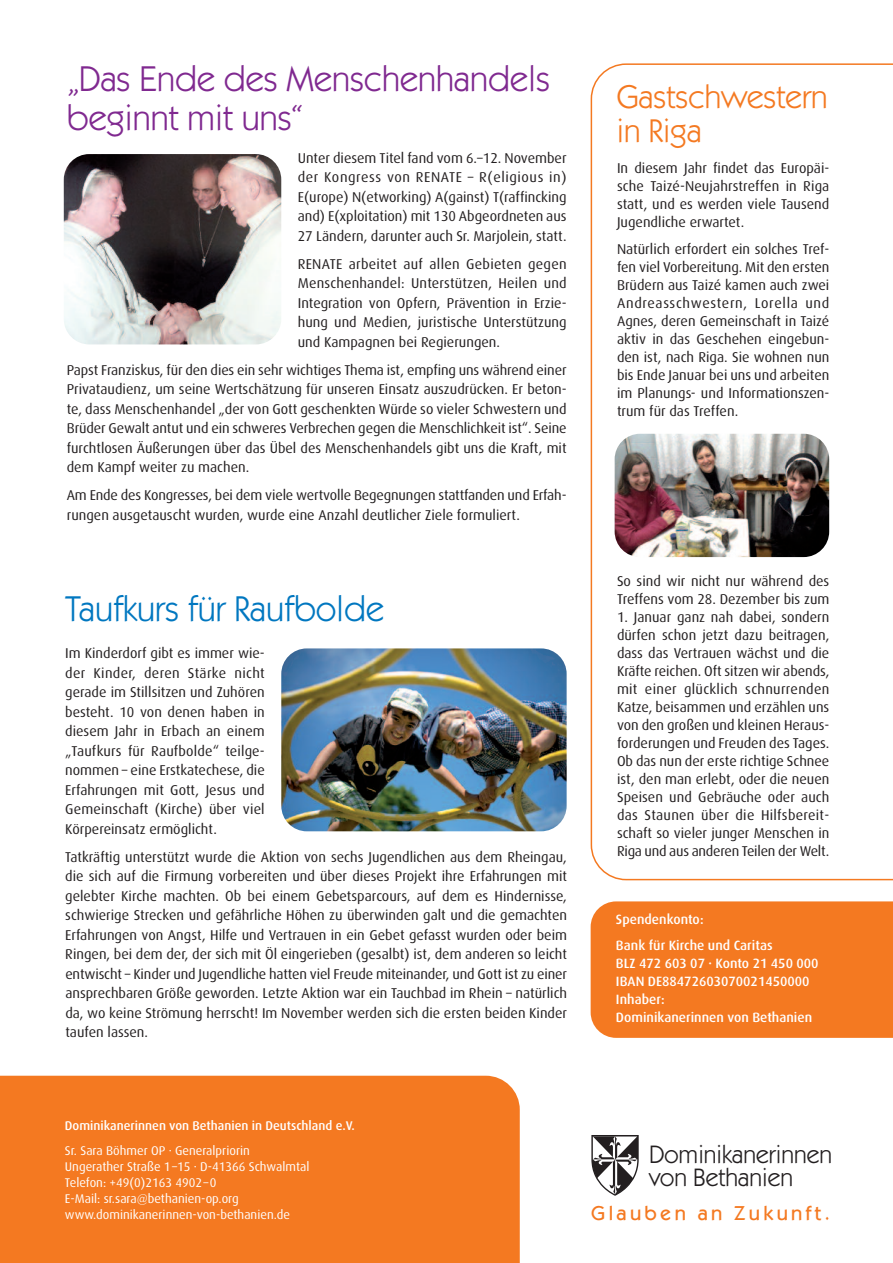
<style>
.page{position:relative;width:893px;height:1263px;background:#fff}
.page>*{position:absolute;margin:0;border:0;box-sizing:border-box;transform-origin:0 0}
.t1{font:36px/39px "Itc Kabel";color:#802990}
.t2{font:36px "Itc Kabel";color:#0077c0}
.t3{font:33px/34.5px "Itc Kabel";color:#f47921}
.t4{font:25.35px/23.5px "Itc Kabel";color:#231f20}
.t5{font:500 20.25px "Itc Kabel";letter-spacing:.16em;color:#f47921}
.t6{font:14.25px/19.5px "Dax";color:#231f20;text-align:justify}
.t7{font:500 13.5px/18px "Dax";color:#fff}
.t8{font:12.6px/16px "Dax";color:#fff}
.t9{font:500 12.6px "Dax";color:#fff}
</style>
<div class="page">
<div style="left:591px;top:901px;width:302px;height:137px;background:#f47921"></div>
<div style="left:0;top:1076px;width:520px;height:187px;background:#f47921"></div>
<svg style="left:591px;top:1135px;width:48px;height:61px"></svg>
<svg style="left:591px;top:63px;width:302px;height:817px"></svg>
<img style="left:281px;top:648px;width:286px;height:183px;border-radius:26px">
<img style="left:615px;top:434px;width:214px;height:123px;border-radius:26px">
<img style="left:64px;top:154px;width:217px;height:190px;border-radius:26px">
<h1 class="t1" style="left:67px;top:62px;width:485px">„Das Ende des Menschenhandels beginnt mit uns“</h1>
<p class="t6" style="left:298px;top:149px;width:270px">Unter diesem Titel fand vom 6.–12. November der Kongress von RENATE – R(eligious in)<br>E(urope) N(etworking) A(gainst) T(raffincking and) E(xploitation) mit 130 Abgeordneten aus 27 Ländern, darunter auch Sr. Marjolein, statt.</p>
<p class="t6" style="left:298px;top:255px;width:270px">RENATE arbeitet auf allen Gebieten gegen Menschenhandel: Unterstützen, Heilen und Integration von Opfern, Prävention in Erzie&shy;hung und Medien, juristische Unterstützung und Kampagnen bei Regierungen.</p>
<p class="t6" style="left:67px;top:361px;width:501px">Papst Franziskus, für den dies ein sehr wichtiges Thema ist, empfing uns während einer Privataudienz, um seine Wertschätzung für unseren Einsatz auszudrücken. Er beton&shy;te, dass Menschenhandel „der von Gott geschenkten Würde so vieler Schwestern und Brüder Gewalt antut und ein schweres Verbrechen gegen die Menschlichkeit ist“. Seine furchtlosen Äußerungen über das Übel des Menschenhandels gibt uns die Kraft, mit dem Kampf weiter zu machen.</p>
<p class="t6" style="left:67px;top:486px;width:501px">Am Ende des Kongresses, bei dem viele wertvolle Begegnungen stattfanden und Erfah&shy;rungen ausgetauscht wurden, wurde eine Anzahl deutlicher Ziele formuliert.</p>
<h1 class="t2" style="left:65px;top:595px;width:321px">Taufkurs für Raufbolde</h1>
<p class="t6" style="left:65px;top:644px;width:201px">Im Kinderdorf gibt es immer wie&shy;der Kinder, deren Stärke nicht gerade im Stillsitzen und Zuhören besteht. 10 von denen haben in diesem Jahr in Erbach an einem „Taufkurs für Raufbolde“ teilge&shy;nommen – eine Erstkatechese, die Erfahrungen mit Gott, Jesus und Gemeinschaft (Kirche) über viel Körpereinsatz ermöglicht.</p>
<p class="t6" style="left:65px;top:848px;width:503px">Tatkräftig unterstützt wurde die Aktion von sechs Jugendlichen aus dem Rheingau, die sich auf die Firmung vorbereiten und über dieses Projekt ihre Erfahrungen mit gelebter Kirche machten. Ob bei einem Gebetsparcours, auf dem es Hindernisse, schwierige Strecken und gefährliche Höhen zu überwinden galt und die gemachten Erfahrungen von Angst, Hilfe und Vertrauen in ein Gebet gefasst wurden oder beim Ringen, bei dem der, der sich mit Öl eingerieben (gesalbt) ist, dem anderen so leicht entwischt – Kinder und Jugendliche hatten viel Freude miteinander, und Gott ist zu einer ansprechbaren Größe geworden. Letzte Aktion war ein Tauchbad im Rhein – natürlich da, wo keine Strömung herrscht! Im November werden sich die ersten beiden Kinder taufen lassen.</p>
<h2 class="t3" style="left:617px;top:82px;width:212px">Gastschwestern in Riga</h2>
<p class="t6" style="left:617px;top:160px;width:214px;line-height:18px">In diesem Jahr findet das Europäi&shy;sche Taizé-Neujahrstreffen in Riga statt, und es werden viele Tausend Jugendliche erwartet.</p>
<p class="t6" style="left:617px;top:241px;width:214px;line-height:18px">Natürlich erfordert ein solches Tref&shy;fen viel Vorbereitung. Mit den ersten Brüdern aus Taizé kamen auch zwei Andreasschwestern, Lorella und Agnes, deren Gemeinschaft in Taizé aktiv in das Geschehen eingebun&shy;den ist, nach Riga. Sie wohnen nun bis Ende Januar bei uns und arbeiten im Planungs- und Informationszen&shy;trum für das Treffen.</p>
<p class="t6" style="left:617px;top:573px;width:214px;line-height:18px">So sind wir nicht nur während des<br>Treffens vom 28. Dezember bis zum</p>
<p class="t6" style="left:617px;top:609px;width:214px;line-height:18px">1. Januar ganz nah dabei, sondern dürfen schon jetzt dazu beitragen, dass das Vertrauen wächst und die Kräfte reichen. Oft sitzen wir abends, mit einer glücklich schnurrenden Katze, beisammen und erzählen uns von den großen und kleinen Heraus&shy;forderungen und Freuden des Tages.<br>Ob das nun der erste richtige Schnee ist, den man erlebt, oder die neuen Speisen und Gebräuche oder auch das Staunen über die Hilfsbereit&shy;schaft so vieler junger Menschen in Riga und aus anderen Teilen der Welt.</p>
<p class="t7" style="left:616px;top:907px;width:158px;line-height:25.5px">Spendenkonto:<br>Bank für Kirche und Caritas</p>
<p class="t7" style="left:616px;top:955px;width:204px">BLZ 472 603 07 · Konto 21 450 000<br>IBAN DE88472603070021450000<br>Inhaber:<br>Dominikanerinnen von Bethanien</p>
<p class="t9" style="left:65px;top:1120px;width:291px">Dominikanerinnen von Bethanien in Deutschland e.V.</p>
<p class="t8" style="left:65px;top:1143px;width:246px">Sr. Sara Böhmer OP · Generalpriorin Ungerather Straße 1–15 · D-41366 Schwalmtal Telefon: +49(0)2163 4902–0<br>E-Mail: sr.sara@bethanien-op.org www.dominikanerinnen-von-bethanien.de</p>
<h3 class="t4" style="left:649px;top:1144px;width:184px">Dominikanerinnen von Bethanien</h3>
<h3 class="t5" style="left:591px;top:1206px;width:241px">Glauben an Zukunft.</h3>
</div>
